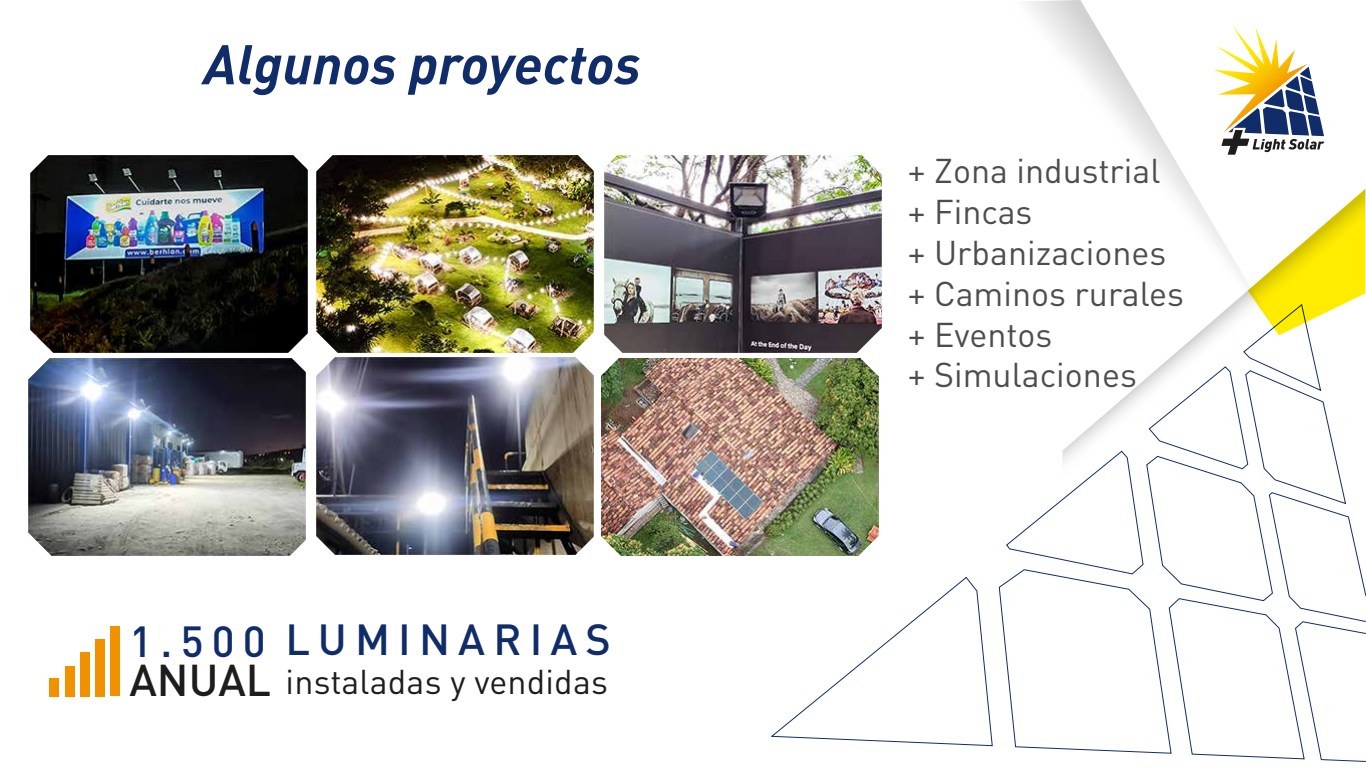
<style>
.page{position:relative;width:1366px;height:768px;background:#fff}
.page>*{position:absolute;margin:0;border:0;box-sizing:border-box;transform-origin:0 0}
.t1{font:italic 700 55px "DIN Pro";color:#102d69}
.t2{font:500 44px "DIN Pro";color:#1d1d1b}
.t3{font:500 43px "DIN Pro";letter-spacing:.19em;color:#102d69}
.t4{font:34px/40.8px "DIN Pro";color:#4d4d4c}
.t5{font:34px "DIN Pro";letter-spacing:.005em;color:#1d1d1b}
</style>
<div class="page">
<svg style="left:1026px;top:0;width:166px;height:189px"></svg>
<svg style="left:1213px;top:26px;width:112px;height:129px"></svg>
<svg style="left:999px;top:189px;width:367px;height:573px"></svg>
<div style="left:50px;top:678px;width:9px;height:18px;background:#f29100"></div>
<div style="left:65px;top:666px;width:9px;height:30px;background:#f29100"></div>
<div style="left:80px;top:652px;width:10px;height:44px;background:#f29100"></div>
<div style="left:95px;top:639px;width:10px;height:57px;background:#f29100"></div>
<div style="left:110px;top:626px;width:10px;height:70px;background:#f29100"></div>
<img style="left:28px;top:358px;width:277px;height:197px">
<img style="left:317px;top:155px;width:276px;height:197px">
<img style="left:317px;top:358px;width:276px;height:197px">
<img style="left:31px;top:155px;width:277px;height:197px">
<svg style="left:287px;top:328px;width:51px;height:51px"></svg>
<svg style="left:287px;top:155px;width:51px;height:20px"></svg>
<svg style="left:287px;top:533px;width:51px;height:23px"></svg>
<svg style="left:28px;top:328px;width:26px;height:51px"></svg>
<svg style="left:30px;top:155px;width:24px;height:20px"></svg>
<svg style="left:28px;top:533px;width:26px;height:23px"></svg>
<img style="left:605px;top:155px;width:277px;height:197px">
<img style="left:601px;top:358px;width:277px;height:197px">
<svg style="left:572px;top:328px;width:51px;height:51px"></svg>
<svg style="left:572px;top:155px;width:51px;height:20px"></svg>
<svg style="left:572px;top:533px;width:51px;height:23px"></svg>
<svg style="left:856px;top:328px;width:26px;height:51px"></svg>
<svg style="left:856px;top:155px;width:26px;height:20px"></svg>
<svg style="left:771px;top:533px;width:222px;height:213px"></svg>
<h1 class="t1" style="left:204px;top:19px;width:439px">Algunos proyectos</h1>
<p class="t3" style="left:129px;top:612px;width:138px">1.500</p>
<p class="t2" style="left:129px;top:650px;width:143px">ANUAL</p>
<p class="t3" style="left:286px;top:611px;width:327px">LUMINARIAS</p>
<p class="t5" style="left:286px;top:659px;width:324px">instaladas y vendidas</p>
<p class="t4" style="left:908px;top:149px;width:278px">+ Zona industrial + Fincas<br>+ Urbanizaciones + Caminos rurales + Eventos<br>+ Simulaciones</p>
</div>
